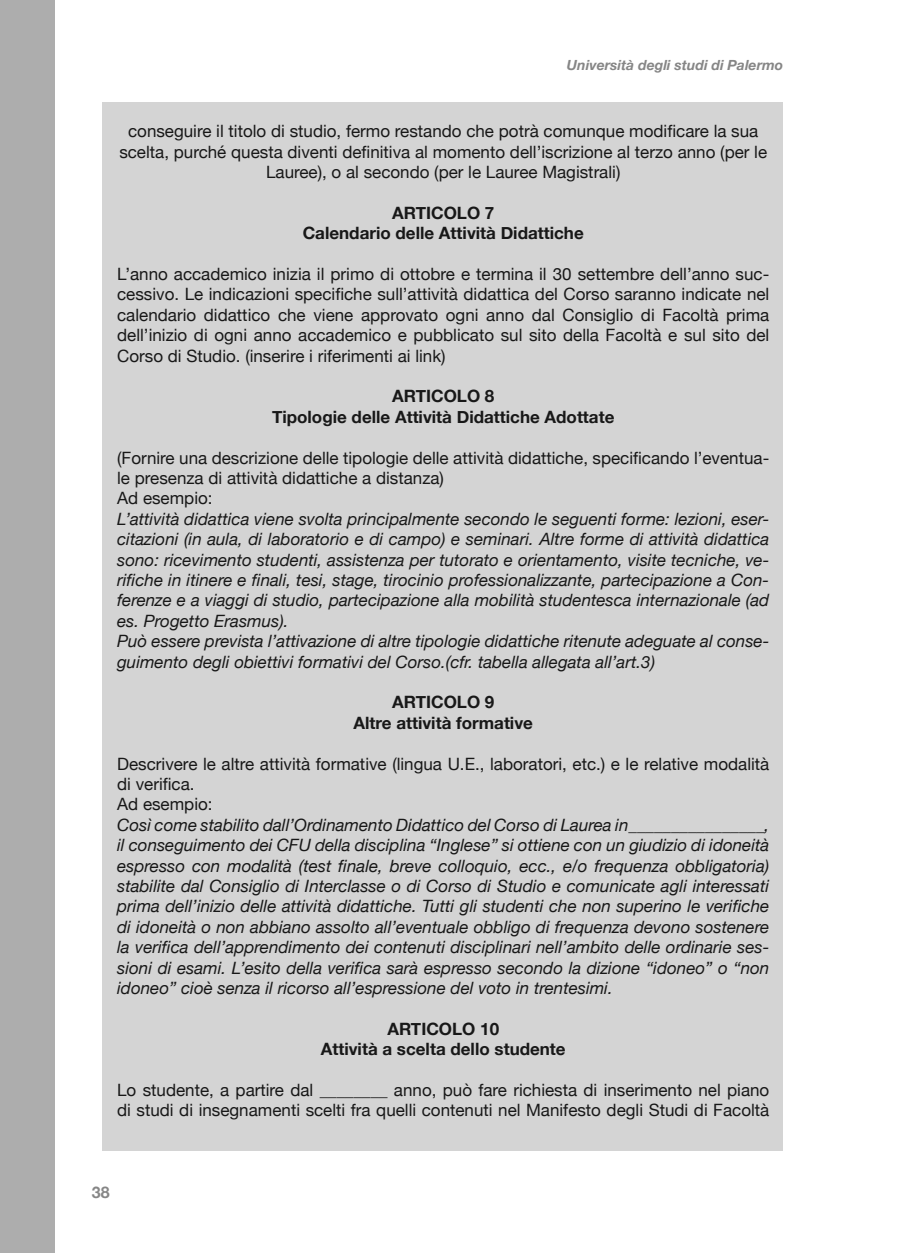
<style>
.page{position:relative;width:913px;height:1253px;background:#fff}
.page>*{position:absolute;margin:0;border:0;box-sizing:border-box;transform-origin:0 0}
.t1{font:italic 17px/20.4px "Helvetica Neue";color:#181818}
.t2{font:17px/20.4px "Helvetica Neue";color:#181818}
.t3{font:700 17px/20.4px "Helvetica Neue";color:#181818;text-align:center}
.t4{font:700 16px "Helvetica Neue";color:#868686}
.t5{font:italic 700 14px "Helvetica Neue";color:#868686}
</style>
<div class="page">
<div style="left:0;top:0;width:55px;height:1253px;background:#adadad"></div>
<div style="left:102px;top:102px;width:680px;height:1049px;background:#d4d4d4"></div>
<p class="t5" style="left:567px;top:56px;width:218px">Università degli studi di Palermo</p>
<p class="t2" style="left:119px;top:121px;width:649px;text-align:center">conseguire il titolo di studio, fermo restando che potrà comunque modificare la sua scelta, purché questa diventi definitiva al momento dell’iscrizione al terzo anno (per le<br>Lauree), o al secondo (per le Lauree Magistrali)</p>
<p class="t3" style="left:303px;top:202px;width:283px">ARTICOLO 7<br>Calendario delle Attività Didattiche</p>
<p class="t2" style="left:117px;top:263px;width:654px;text-align:justify">L’anno accademico inizia il primo di ottobre e termina il 30 settembre dell’anno suc&shy;cessivo. Le indicazioni specifiche sull’attività didattica del Corso saranno indicate nel calendario didattico che viene approvato ogni anno dal Consiglio di Facoltà prima dell’inizio di ogni anno accademico e pubblicato sul sito della Facoltà e sul sito del Corso di Studio. (inserire i riferimenti ai link)</p>
<p class="t3" style="left:272px;top:386px;width:344px">ARTICOLO 8<br>Tipologie delle Attività Didattiche Adottate</p>
<p class="t2" style="left:117px;top:447px;width:653px">(Fornire una descrizione delle tipologie delle attività didattiche, specificando l’eventua&shy;le presenza di attività didattiche a distanza)<br>Ad esempio:</p>
<p class="t1" style="left:117px;top:508px;width:654px">L’attività didattica viene svolta principalmente secondo le seguenti forme: lezioni, eser&shy;citazioni (in aula, di laboratorio e di campo) e seminari. Altre forme di attività didattica sono: ricevimento studenti, assistenza per tutorato e orientamento, visite tecniche, ve&shy;rifiche in itinere e finali, tesi, stage, tirocinio professionalizzante, partecipazione a Con&shy;ferenze e a viaggi di studio, partecipazione alla mobilità studentesca internazionale (ad es. Progetto Erasmus).<br>Può essere prevista l’attivazione di altre tipologie didattiche ritenute adeguate al conse&shy;guimento degli obiettivi formativi del Corso.(cfr. tabella allegata all’art.3)</p>
<p class="t3" style="left:353px;top:692px;width:181px">ARTICOLO 9<br>Altre attività formative</p>
<p class="t2" style="left:117px;top:753px;width:654px">Descrivere le altre attività formative (lingua U.E., laboratori, etc.) e le relative modalità di verifica.<br>Ad esempio:</p>
<p class="t1" style="left:117px;top:814px;width:654px;text-align:justify">Così come stabilito dall’Ordinamento Didattico del Corso di Laurea in________________, il conseguimento dei CFU della disciplina “Inglese” si ottiene con un giudizio di idoneità espresso con modalità (test finale, breve colloquio, ecc., e/o frequenza obbligatoria) stabilite dal Consiglio di Interclasse o di Corso di Studio e comunicate agli interessati prima dell’inizio delle attività didattiche. Tutti gli studenti che non superino le verifiche di idoneità o non abbiano assolto all’eventuale obbligo di frequenza devono sostenere la verifica dell’apprendimento dei contenuti disciplinari nell’ambito delle ordinarie ses&shy;sioni di esami. L’esito della verifica sarà espresso secondo la dizione “idoneo” o “non idoneo” cioè senza il ricorso all’espressione del voto in trentesimi.</p>
<p class="t3" style="left:321px;top:1018px;width:246px">ARTICOLO 10<br>Attività a scelta dello studente</p>
<p class="t2" style="left:117px;top:1079px;width:654px">Lo studente, a partire dal ________ anno, può fare richiesta di inserimento nel piano di studi di insegnamenti scelti fra quelli contenuti nel Manifesto degli Studi di Facoltà</p>
<p class="t4" style="left:92px;top:1183px;width:19px">38</p>
</div>
